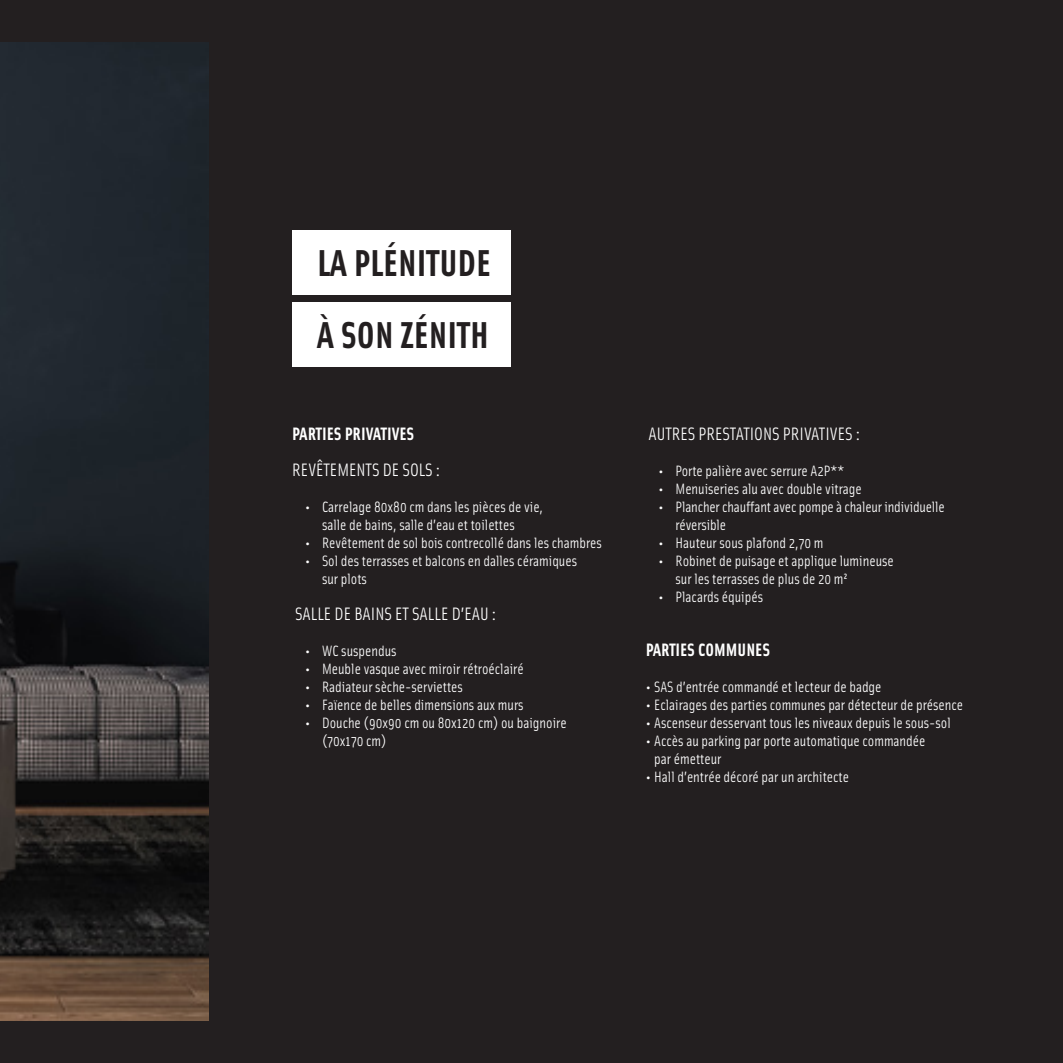
<style>
.page{position:relative;width:1063px;height:1063px;background:#231f20}
.page>*{position:absolute;margin:0;border:0;box-sizing:border-box;transform-origin:0 0}
.t1{font:700 37.5px "Solex OT";color:#231f20}
.t2{font:18px "Solex OT";color:#fff}
.t3{font:700 18px "Solex OT";color:#fff}
.t4{font:15px/18px "Solex OT";color:#fff}
</style>
<div class="page">
<img style="left:0;top:43px;width:208px;height:977px">
<div style="left:292px;top:230px;width:219px;height:65px;background:#fff"></div>
<div style="left:292px;top:302px;width:219px;height:64px;background:#fff"></div>
<p class="t1" style="left:317px;top:239px;width:176px">LA PLÉNITUDE</p>
<p class="t1" style="left:317px;top:310px;width:173px">À SON ZÉNITH</p>
<p class="t3" style="left:292px;top:422px;width:124px">PARTIES PRIVATIVES</p>
<p class="t2" style="left:292px;top:458px;width:149px">REVÊTEMENTS DE SOLS :</p>
<p class="t4" style="left:322px;top:497px;width:223px;text-indent:-17px">• Carrelage 80x80 cm dans les pièces de vie, salle de bains, salle d’eau et toilettes</p>
<p class="t4" style="left:305px;top:533px;width:298px">• Revêtement de sol bois contrecollé dans les chambres</p>
<p class="t4" style="left:322px;top:551px;width:257px;text-indent:-17px">• Sol des terrasses et balcons en dalles céramiques sur plots</p>
<p class="t2" style="left:295px;top:602px;width:203px">SALLE DE BAINS ET SALLE D’EAU :</p>
<p class="t4" style="left:305px;top:641px;width:93px">• WC suspendus</p>
<p class="t4" style="left:305px;top:659px;width:220px">• Meuble vasque avec miroir rétroéclairé</p>
<p class="t4" style="left:305px;top:677px;width:159px">• Radiateur sèche-serviettes</p>
<p class="t4" style="left:305px;top:695px;width:220px">• Faïence de belles dimensions aux murs</p>
<p class="t4" style="left:322px;top:713px;width:246px;text-indent:-17px">• Douche (90x90 cm ou 80x120 cm) ou baignoire (70x170 cm)</p>
<p class="t2" style="left:649px;top:422px;width:213px">AUTRES PRESTATIONS PRIVATIVES :</p>
<p class="t4" style="left:659px;top:461px;width:187px">• Porte palière avec serrure A2P**</p>
<p class="t4" style="left:659px;top:479px;width:205px">• Menuiseries alu avec double vitrage</p>
<p class="t4" style="left:676px;top:497px;width:271px;text-indent:-17px">• Plancher chauffant avec pompe à chaleur individuelle réversible</p>
<p class="t4" style="left:659px;top:533px;width:167px">• Hauteur sous plafond 2,70 m</p>
<p class="t4" style="left:676px;top:551px;width:220px;text-indent:-17px">• Robinet de puisage et applique lumineuse sur les terrasses de plus de 20 m²</p>
<p class="t4" style="left:659px;top:587px;width:106px">• Placards équipés</p>
<p class="t3" style="left:646px;top:638px;width:126px">PARTIES COMMUNES</p>
<p class="t4" style="left:646px;top:677px;width:237px">• SAS d’entrée commandé et lecteur de badge</p>
<p class="t4" style="left:646px;top:695px;width:319px">• Eclairages des parties communes par détecteur de présence</p>
<p class="t4" style="left:646px;top:713px;width:307px">• Ascenseur desservant tous les niveaux depuis le sous-sol</p>
<p class="t4" style="left:654px;top:731px;width:273px;text-indent:-9px">• Accès au parking par porte automatique commandée par émetteur</p>
<p class="t4" style="left:646px;top:767px;width:205px">• Hall d’entrée décoré par un architecte</p>
</div>
